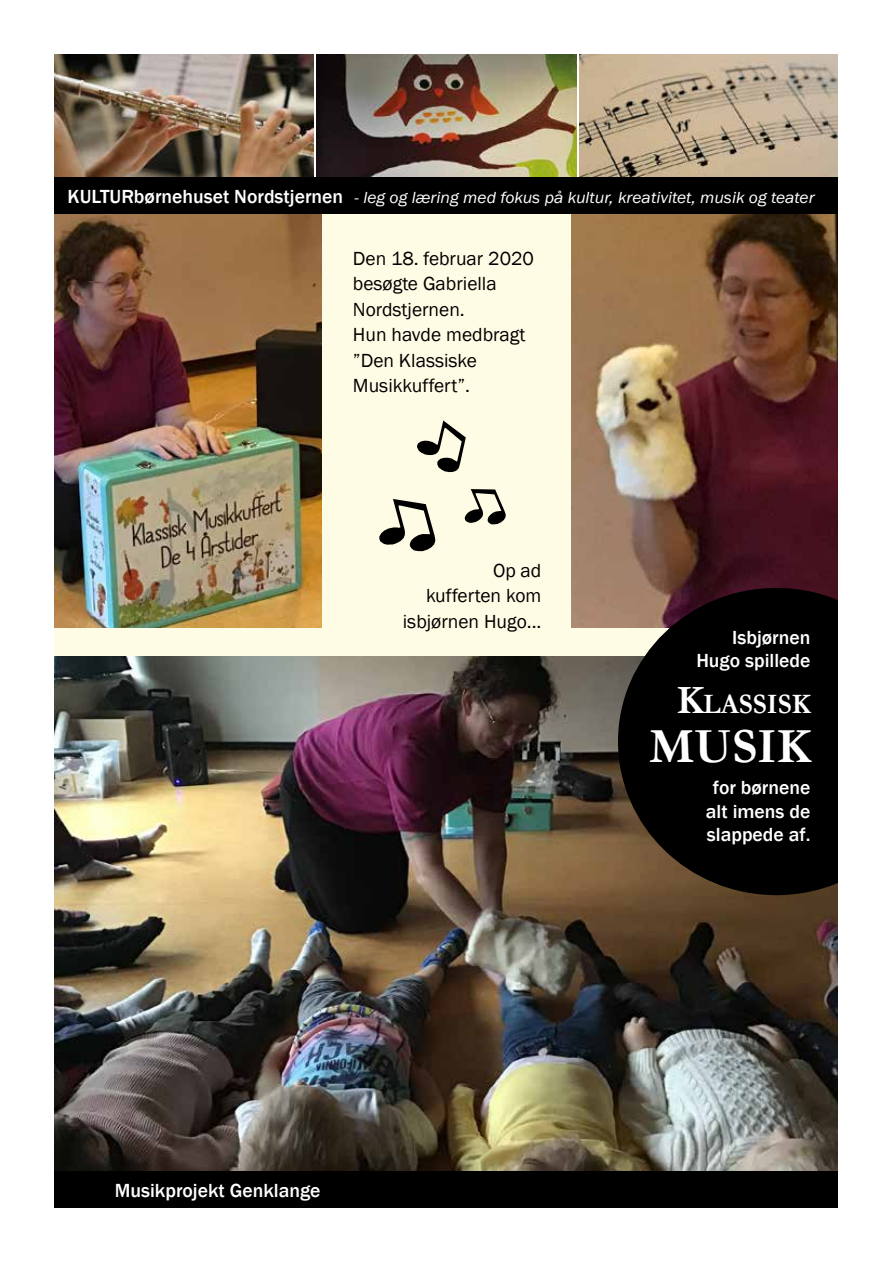
<style>
.page{position:relative;width:893px;height:1263px;background:#fff}
.page>*{position:absolute;margin:0;border:0;box-sizing:border-box;transform-origin:0 0}
.t1{font:700 49.5px "Garamond";color:#fff}
.t2{font:700 28.35px "Garamond";color:#fff}
.t3{font:19.5px/25.5px "Franklin Gothic";color:#000}
.t4{font:500 19.5px/23.4px "Franklin Gothic";color:#fff;text-align:right}
.t5{font:italic 16.5px "Franklin Gothic";color:#fff;scale:1.06 1}
.s1{font-weight:500;font-style:normal;font-size:19.5px}
.s2{font-size:40.5px}
</style>
<div class="page">
<div style="left:54px;top:204px;width:785px;height:981px;background:#fffce5"></div>
<img style="left:571px;top:215px;width:268px;height:412px">
<img style="left:54px;top:656px;width:785px;height:508px">
<img style="left:54px;top:215px;width:268px;height:412px">
<img style="left:54px;top:54px;width:260px;height:116px">
<img style="left:579px;top:54px;width:259px;height:116px">
<img style="left:317px;top:54px;width:259px;height:116px">
<div style="left:43px;top:1164px;width:797px;height:45px;background:#000"></div>
<div style="left:43px;top:170px;width:796px;height:45px;background:#000"></div>
<svg style="left:618px;top:588px;width:221px;height:307px;background:#15110e"></svg>
<div style="left:839px;top:44px;width:54px;height:1219px;background:#fff"></div>
<p class="t5" style="left:68px;top:187px;width:706px"><span class="s1">KULTURbørnehuset Nordstjernen</span> - leg og læring med fokus på kultur, kreativitet, musik og teater</p>
<p class="t3" style="left:353px;top:246px;width:183px">Den 18. februar 2020 besøgte Gabriella<br>Nordstjernen.<br>Hun havde medbragt ”Den Klassiske<br>Musikkuffert”.</p>
<p class="t3" style="left:403px;top:558px;width:140px;text-align:right">Op ad<br>kufferten kom isbjørnen Hugo...</p>
<p class="t4" style="left:696px;top:626px;width:116px">Isbjørnen<br>Hugo spillede</p>
<h2 class="t2" style="left:677px;top:684px;width:135px"><span class="s2">K</span>LASSISK</h2>
<h1 class="t1" style="left:649px;top:713px;width:163px">MUSIK</h1>
<p class="t4" style="left:706px;top:776px;width:106px;text-align:center">for børnene alt imens de slappede af.</p>
<p class="t4" style="left:115px;top:1179px;width:207px">Musikprojekt Genklange</p>
</div>
